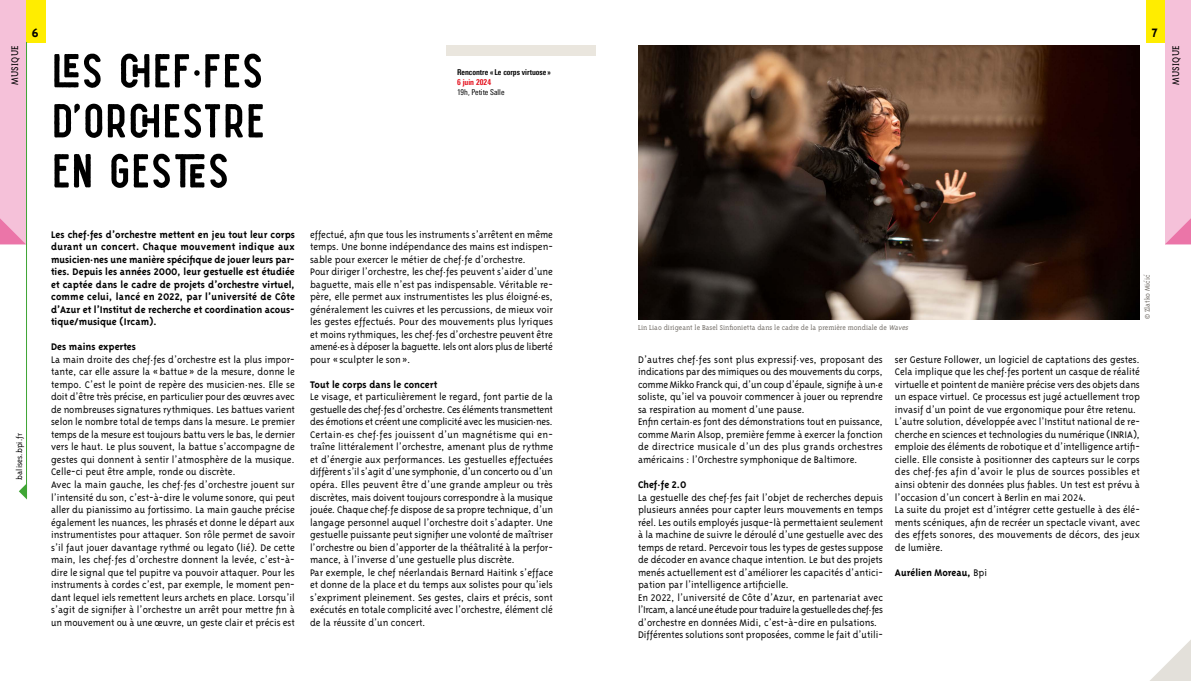
<style>
.page{position:relative;width:1191px;height:681px;background:#fff}
.page>*{position:absolute;margin:0;border:0;box-sizing:border-box;transform-origin:0 0}
.t1{font:60px/50px "Humblest Clean";color:#000;text-align:justify}
.t2{font:700 14px "Triplex";color:#000}
.t3{font:300 11px/12.5px "Triplex";color:#000;text-align:justify}
.t4{font:700 11px/12.5px "Triplex";color:#000;text-align:justify}
.t5{font:300 11px "Triplex Serif";letter-spacing:.015em;color:#000}
.t6{font:300 9px "Triplex";color:#000}
.t7{font:300 8px "Triplex Serif";color:#75706a}
.t8{font:700 condensed 8px "Univers Next Pro";color:#000}
.t9{font:condensed 8px "Univers Next Pro";color:#000}
.t10{font:700 condensed 8px "Univers Next Pro";color:#e30613}
.s1{font-style:italic}
.s2{font-weight:300}
</style>
<div class="page">
<div style="left:1145px;top:0;width:20px;height:42px;background:#ffed00"></div>
<div style="left:26px;top:0;width:19px;height:42px;background:#ffed00"></div>
<div style="left:1165px;top:0;width:26px;height:244px;background:#f5c1d9"></div>
<svg style="left:1165px;top:218px;width:26px;height:26px"></svg>
<div style="left:0;top:0;width:26px;height:244px;background:#f5c1d9"></div>
<svg style="left:0;top:218px;width:26px;height:26px"></svg>
<svg style="left:19px;top:484px;width:8px;height:15px"></svg>
<hr style="left:26px;top:42px;width:1px;height:455px;background:#3fa535">
<svg style="left:1151px;top:640px;width:40px;height:40px"></svg>
<img style="left:638px;top:45px;width:502px;height:274px">
<div style="left:446px;top:45px;width:149px;height:11px;background:#eae6de"></div>
<p class="t2" style="left:32px;top:25px;width:8px">6</p>
<p class="t2" style="left:1151px;top:25px;width:8px">7</p>
<p class="t5" style="left:9px;top:85px;width:41px;rotate:-90deg">MUSIQUE</p>
<p class="t5" style="left:1169px;top:85px;width:41px;rotate:-90deg">MUSIQUE</p>
<p class="t1" style="left:52px;top:46px;width:215px">les chef.fes d’orchestre en gestes</p>
<p class="t8" style="left:457px;top:67px;width:95px">Rencontre « Le corps virtuose »</p>
<p class="t10" style="left:457px;top:77px;width:36px">6 juin 2024</p>
<p class="t9" style="left:457px;top:87px;width:49px">19h, Petite Salle</p>
<p class="t6" style="left:14px;top:479px;width:48px;rotate:-90deg">balises.bpi.fr</p>
<p class="t4" style="left:51px;top:228px;width:245px">Les chef.fes d’orchestre mettent en jeu tout leur corps durant un concert. Chaque mouvement indique aux musicien.nes une manière spécifique de jouer leurs par&shy;ties. Depuis les années 2000, leur gestuelle est étudiée et captée dans le cadre de projets d’orchestre virtuel, comme celui, lancé en 2022, par l’université de Côte d’Azur et l’Institut de recherche et coordination acous&shy;tique/musique (Ircam).</p>
<p class="t4" style="left:51px;top:340px;width:87px">Des mains expertes</p>
<p class="t3" style="left:51px;top:353px;width:245px">La main droite des chef.fes d’orchestre est la plus impor&shy;tante, car elle assure la «battue » de la mesure, donne le tempo. C’est le point de repère des musicien.nes. Elle se doit d’être très précise, en particulier pour des œuvres avec de nombreuses signatures rythmiques. Les battues varient selon le nombre total de temps dans la mesure. Le premier temps de la mesure est toujours battu vers le bas, le dernier vers le haut. Le plus souvent, la battue s’accompagne de gestes qui donnent à sentir l’atmosphère de la musique.<br>Celle-ci peut être ample, ronde ou discrète.</p>
<p class="t3" style="left:51px;top:478px;width:245px">Avec la main gauche, les chef.fes d’orchestre jouent sur l’intensité du son, c’est-à-dire le volume sonore, qui peut aller du pianissimo au fortissimo. La main gauche précise également les nuances, les phrasés et donne le départ aux instrumentistes pour attaquer. Son rôle permet de savoir s’il faut jouer davantage rythmé ou legato (lié). De cette main, les chef.fes d’orchestre donnent la levée, c’est-à&shy;dire le signal que tel pupitre va pouvoir attaquer. Pour les instruments à cordes c’est, par exemple, le moment pen&shy;dant lequel iels remettent leurs archets en place. Lorsqu’il s’agit de signifier à l’orchestre un arrêt pour mettre fin à un mouvement ou à une œuvre, un geste clair et précis est</p>
<p class="t3" style="left:310px;top:228px;width:244px">effectué, afin que tous les instruments s’arrêtent en même temps. Une bonne indépendance des mains est indispen&shy;sable pour exercer le métier de chef.fe d’orchestre.</p>
<p class="t3" style="left:310px;top:265px;width:244px">Pour diriger l’orchestre, les chef.fes peuvent s’aider d’une baguette, mais elle n’est pas indispensable. Véritable re&shy;père, elle permet aux instrumentistes les plus éloigné.es, généralement les cuivres et les percussions, de mieux voir les gestes effectués. Pour des mouvements plus lyriques et moins rythmiques, les chef.fes d’orchestre peuvent être amené.es à déposer la baguette. Iels ont alors plus de liberté pour « sculpter le son».</p>
<p class="t4" style="left:310px;top:378px;width:129px">Tout le corps dans le concert</p>
<p class="t3" style="left:310px;top:390px;width:245px">Le visage, et particulièrement le regard, font partie de la gestuelle des chef.fes d’orchestre. Ces éléments transmettent des émotions et créent une complicité avec les musicien.nes.<br>Certain.es chef.fes jouissent d’un magnétisme qui en&shy;traîne littéralement l’orchestre, amenant plus de rythme et d’énergie aux performances. Les gestuelles effectuées diffèrent s’il s’agit d’une symphonie, d’un concerto ou d’un opéra. Elles peuvent être d’une grande ampleur ou très discrètes, mais doivent toujours correspondre à la musique jouée. Chaque chef.fe dispose de sa propre technique, d’un langage personnel auquel l’orchestre doit s’adapter. Une gestuelle puissante peut signifier une volonté de maîtriser l’orchestre ou bien d’apporter de la théâtralité à la perfor&shy;mance, à l’inverse d’une gestuelle plus discrète.</p>
<p class="t3" style="left:310px;top:565px;width:244px">Par exemple, le chef néerlandais Bernard Haitink s’efface et donne de la place et du temps aux solistes pour qu’iels s’expriment pleinement. Ses gestes, clairs et précis, sont exécutés en totale complicité avec l’orchestre, élément clé de la réussite d’un concert.</p>
<p class="t7" style="left:638px;top:323px;width:273px">Lin Liao dirigeant le Basel Sinfionietta dans le cadre de la première mondiale de <span class="s1">Waves</span></p>
<p class="t7" style="left:1143px;top:319px;width:47px;rotate:-90deg">© Zlatko Mic´ic´</p>
<p class="t3" style="left:638px;top:353px;width:246px">D’autres chef.fes sont plus expressif.ves, proposant des indications par des mimiques ou des mouvements du corps, comme Mikko Franck qui, d’un coup d’épaule, signifie à un.e soliste, qu’iel va pouvoir commencer à jouer ou reprendre sa respiration au moment d’une pause.</p>
<p class="t3" style="left:638px;top:415px;width:246px">Enfin certain.es font des démonstrations tout en puissance, comme Marin Alsop, première femme à exercer la fonction de directrice musicale d’un des plus grands orchestres américains : l’Orchestre symphonique de Baltimore.</p>
<p class="t4" style="left:638px;top:478px;width:50px">Chef.fe 2.0</p>
<p class="t3" style="left:638px;top:490px;width:247px">La gestuelle des chef.fes fait l’objet de recherches depuis plusieurs années pour capter leurs mouvements en temps réel. Les outils employés jusque-là permettaient seulement à la machine de suivre le déroulé d’une gestuelle avec des temps de retard. Percevoir tous les types de gestes suppose de décoder en avance chaque intention. Le but des projets menés actuellement est d’améliorer les capacités d’antici&shy;pation par l’intelligence artificielle.</p>
<p class="t3" style="left:638px;top:590px;width:246px">En 2022, l’université de Côte d’Azur, en partenariat avec l’Ircam, a lancé une étude pour traduire la gestuelle des chef.fes d’orchestre en données Midi, c’est-à-dire en pulsations.</p>
<p class="t3" style="left:638px;top:628px;width:246px">Différentes solutions sont proposées, comme le fait d’utili-</p>
<p class="t3" style="left:895px;top:353px;width:246px">ser Gesture Follower, un logiciel de captations des gestes.<br>Cela implique que les chef.fes portent un casque de réalité virtuelle et pointent de manière précise vers des objets dans un espace virtuel. Ce processus est jugé actuellement trop invasif d’un point de vue ergonomique pour être retenu.</p>
<p class="t3" style="left:895px;top:415px;width:246px">L’autre solution, développée avec l’Institut national de re&shy;cherche en sciences et technologies du numérique (INRIA), emploie des éléments de robotique et d’intelligence artifi&shy;cielle. Elle consiste à positionner des capteurs sur le corps des chef.fes afin d’avoir le plus de sources possibles et ainsi obtenir des données plus fiables. Un test est prévu à l’occasion d’un concert à Berlin en mai 2024.</p>
<p class="t3" style="left:895px;top:503px;width:246px">La suite du projet est d’intégrer cette gestuelle à des élé&shy;ments scéniques, afin de recréer un spectacle vivant, avec des effets sonores, des mouvements de décors, des jeux de lumière.</p>
<p class="t4" style="left:895px;top:565px;width:94px">Aurélien Moreau, <span class="s2">Bpi</span></p>
</div>
